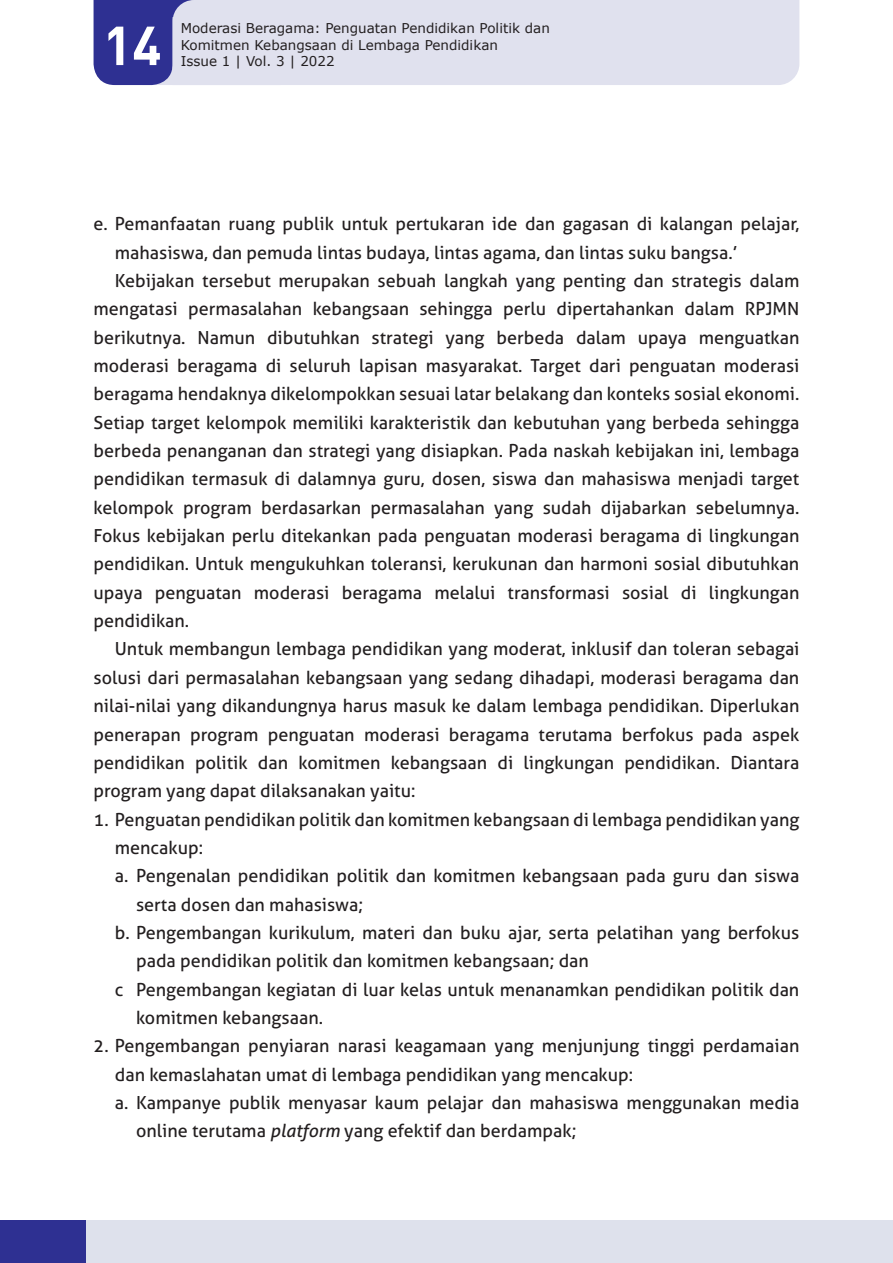
<style>
.page{position:relative;width:893px;height:1263px;background:#fff}
.page>*{position:absolute;margin:0;border:0;box-sizing:border-box;transform-origin:0 0}
.t1{font:700 54px "DINOT";color:#fff}
.ISI{font:18px/28.3px "Aller";color:#231f20;text-align:justify}
.INDENT{font:18px/28.3px "Aller";color:#231f20}
.t2{font:13.5px/16.2px "Verdana";color:#231f20}
.s1{font-style:italic}
</style>
<div class="page">
<div style="left:94px;top:0;width:79px;height:85px;background:#2e3092"></div>
<div style="left:143px;top:0;width:137px;height:17px;background:#2e3092"></div>
<div style="left:173px;top:0;width:626px;height:85px;background:#e0e1ee"></div>
<div style="left:0;top:1220px;width:893px;height:43px;background:#dee1ec"></div>
<div style="left:0;top:1220px;width:85px;height:43px;background:#2e3092"></div>
<h1 class="t1" style="left:103px;top:9px;width:60px">14</h1>
<p class="t2" style="left:181px;top:20px;width:371px">Moderasi Beragama: Penguatan Pendidikan Politik dan<br>Komitmen Kebangsaan di Lembaga Pendidikan<br>Issue 1 | Vol. 3 | 2022</p>
<p class="INDENT" style="left:115px;top:210px;width:686px;text-indent:-21px">e. Pemanfaatan ruang publik untuk pertukaran ide dan gagasan di kalangan pelajar, mahasiswa, dan pemuda lintas budaya, lintas agama, dan lintas suku bangsa.’</p>
<p class="ISI" style="left:94px;top:266px;width:707px;text-indent:21px">Kebijakan tersebut merupakan sebuah langkah yang penting dan strategis dalam mengatasi permasalahan kebangsaan sehingga perlu dipertahankan dalam RPJMN berikutnya. Namun dibutuhkan strategi yang berbeda dalam upaya menguatkan moderasi beragama di seluruh lapisan masyarakat. Target dari penguatan moderasi beragama hendaknya dikelompokkan sesuai latar belakang dan konteks sosial ekonomi.<br>Setiap target kelompok memiliki karakteristik dan kebutuhan yang berbeda sehingga berbeda penanganan dan strategi yang disiapkan. Pada naskah kebijakan ini, lembaga pendidikan termasuk di dalamnya guru, dosen, siswa dan mahasiswa menjadi target kelompok program berdasarkan permasalahan yang sudah dijabarkan sebelumnya.<br>Fokus kebijakan perlu ditekankan pada penguatan moderasi beragama di lingkungan pendidikan. Untuk mengukuhkan toleransi, kerukunan dan harmoni sosial dibutuhkan upaya penguatan moderasi beragama melalui transformasi sosial di lingkungan pendidikan.</p>
<p class="ISI" style="left:94px;top:635px;width:707px;text-indent:21px">Untuk membangun lembaga pendidikan yang moderat, inklusif dan toleran sebagai solusi dari permasalahan kebangsaan yang sedang dihadapi, moderasi beragama dan nilai-nilai yang dikandungnya harus masuk ke dalam lembaga pendidikan. Diperlukan penerapan program penguatan moderasi beragama terutama berfokus pada aspek pendidikan politik dan komitmen kebangsaan di lingkungan pendidikan. Diantara program yang dapat dilaksanakan yaitu:</p>
<p class="INDENT" style="left:115px;top:805px;width:686px;text-indent:-21px">1. Penguatan pendidikan politik dan komitmen kebangsaan di lembaga pendidikan yang mencakup:</p>
<p class="INDENT" style="left:136px;top:862px;width:665px;text-indent:-21px">a. Pengenalan pendidikan politik dan komitmen kebangsaan pada guru dan siswa serta dosen dan mahasiswa;</p>
<p class="INDENT" style="left:136px;top:918px;width:665px;text-indent:-21px">b. Pengembangan kurikulum, materi dan buku ajar, serta pelatihan yang berfokus pada pendidikan politik dan komitmen kebangsaan; dan</p>
<p class="INDENT" style="left:136px;top:975px;width:665px;text-indent:-21px">c Pengembangan kegiatan di luar kelas untuk menanamkan pendidikan politik dan komitmen kebangsaan.</p>
<p class="INDENT" style="left:115px;top:1032px;width:686px;text-indent:-21px">2. Pengembangan penyiaran narasi keagamaan yang menjunjung tinggi perdamaian dan kemaslahatan umat di lembaga pendidikan yang mencakup:</p>
<p class="INDENT" style="left:136px;top:1088px;width:665px;text-indent:-21px">a. Kampanye publik menyasar kaum pelajar dan mahasiswa menggunakan media online terutama <span class="s1">platform</span> yang efektif dan berdampak;</p>
</div>
